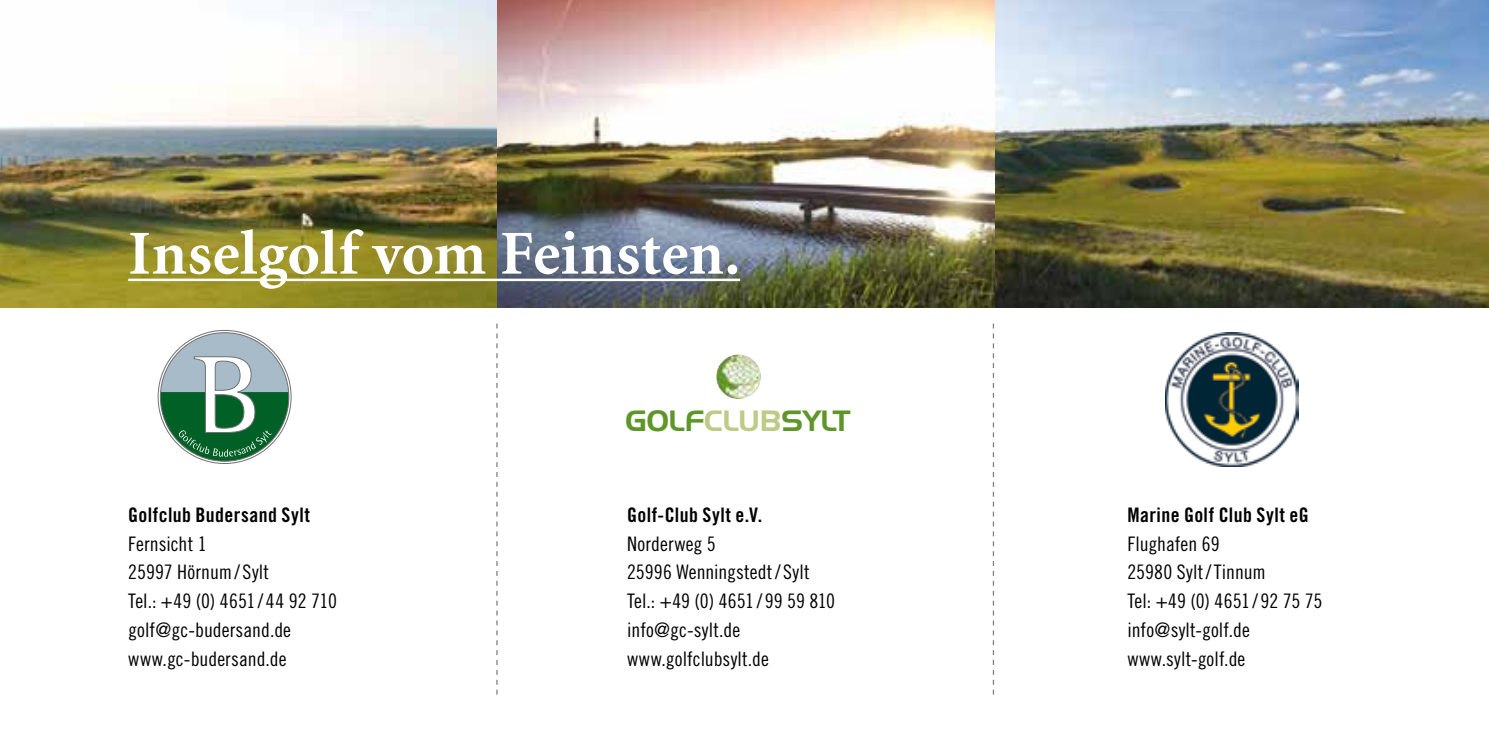
<style>
.page{position:relative;width:1489px;height:745px;background:#fff}
.page>*{position:absolute;margin:0;border:0;box-sizing:border-box;transform-origin:0 0}
.t1{font:700 62.5px "Minion";letter-spacing:.005em;color:#fff}
.t2{font:28.5px "Handel Gothic BT";color:#5e9629}
.t3{font:20px/28.8px "Trade Gothic LT Cond Eighteen";letter-spacing:.005em;color:#000}
.t4{font:20px "Trade Gothic LT Bold Cond Twenty";letter-spacing:.02em;color:#000}
.s1{color:#bdcb86}
</style>
<div class="page">
<svg style="left:496px;top:323px;width:1px;height:371px"></svg>
<svg style="left:992px;top:323px;width:2px;height:371px"></svg>
<img style="left:0;top:0;width:992px;height:307px">
<img style="left:992px;top:0;width:496px;height:307px">
<img style="left:1165px;top:332px;width:133px;height:134px">
<hr style="left:128px;top:278px;width:612px;height:3px;background:#fff">
<svg style="left:160px;top:332px;width:129px;height:129px"></svg>
<img style="left:716px;top:354px;width:44px;height:45px;border-radius:22px">
<h1 class="t1" style="left:128px;top:221px;width:613px">Inselgolf vom Feinsten.</h1>
<p class="t4" style="left:128px;top:502px;width:183px">Golfclub Budersand Sylt</p>
<p class="t3" style="left:128px;top:528px;width:210px">Fernsicht 1<br>25997 Hörnum/ Sylt<br>Tel.: +49 (0) 4651 / 44 92 710 golf@gc-budersand.de www.gc-budersand.de</p>
<h2 class="t2" style="left:625px;top:403px;width:226px">GOLF<span class="s1">CLUB</span>SYLT</h2>
<p class="t4" style="left:627px;top:502px;width:136px">Golf-Club Sylt e.V.</p>
<p class="t3" style="left:627px;top:528px;width:209px">Norderweg 5<br>25996 Wenningstedt/ Sylt<br>Tel.: +49 (0) 4651 / 99 59 810 info@gc-sylt.de www.golfclubsylt.de</p>
<p class="t4" style="left:1127px;top:502px;width:183px">Marine Golf Club Sylt eG</p>
<p class="t3" style="left:1127px;top:528px;width:196px">Flughafen 69<br>25980 Sylt/Tinnum<br>Tel: +49 (0) 4651 / 92 75 75 info@sylt-golf.de www.sylt-golf.de</p>
</div>
